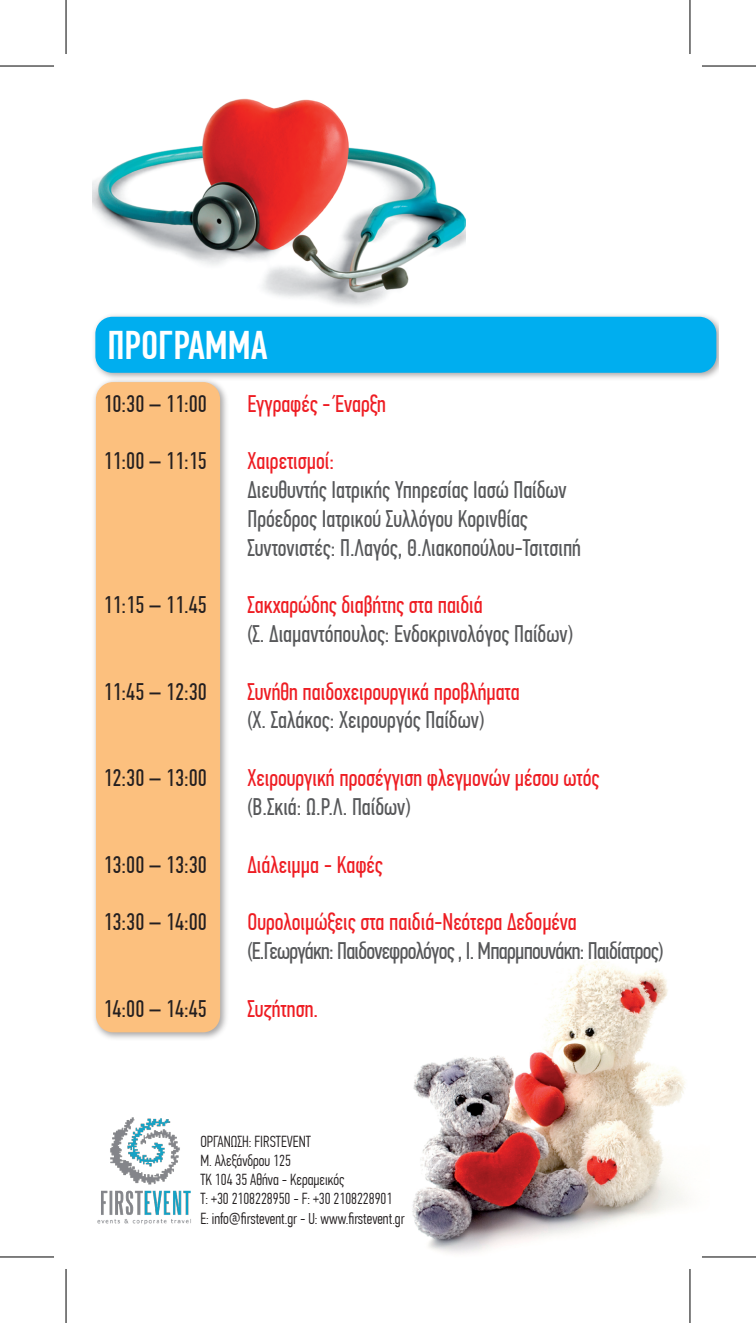
<style>
.page{position:relative;width:756px;height:1323px;background:#fff}
.page>*{position:absolute;margin:0;border:0;box-sizing:border-box;transform-origin:0 0}
.t1{font:500 40px "PF Din Text Comp Pro";color:#fff}
.t2{font:24px/28.8px "PF Din Text Comp Pro";color:#57585a}
.t3{font:24px "PF Din Text Comp Pro";color:#ee1d23}
.t4{font:24px "PF Din Text Comp Pro";color:#231f20}
.t5{font:24px "PF Din Text Comp Pro";letter-spacing:-.03em;color:#57585a}
.t6{font:300 16px/19.2px "PF Din Text Comp Pro";color:#231f20}
</style>
<div class="page">
<img style="left:412px;top:961px;width:274px;height:292px">
<img style="left:92px;top:98px;width:373px;height:208px">
<img style="left:94px;top:384px;width:133px;height:655px">
<div style="left:96px;top:382px;width:124px;height:650px;background:#fcc07e;border-radius:17px"></div>
<img style="left:94px;top:315px;width:624px;height:69px">
<div style="left:95px;top:317px;width:621px;height:56px;background:#00aeef;border-radius:17px"></div>
<img style="left:97px;top:1117px;width:94px;height:108px">
<hr style="left:0;top:66px;width:54px;height:1px;background:#000">
<hr style="left:702px;top:66px;width:54px;height:1px;background:#000">
<hr style="left:0;top:1256px;width:54px;height:1px;background:#000">
<hr style="left:702px;top:1256px;width:54px;height:1px;background:#000">
<hr style="left:66px;top:0;width:1px;height:54px;background:#000">
<hr style="left:66px;top:1269px;width:1px;height:54px;background:#000">
<hr style="left:689px;top:0;width:1px;height:54px;background:#000">
<hr style="left:689px;top:1269px;width:1px;height:54px;background:#000">
<h1 class="t1" style="left:107px;top:322px;width:162px">ΠΡΟΓΡΑΜΜΑ</h1>
<p class="t4" style="left:103px;top:390px;width:105px">10:30 – 11:00</p>
<p class="t3" style="left:247px;top:390px;width:140px">Εγγραφές - Έναρξη</p>
<p class="t4" style="left:103px;top:447px;width:105px">11:00 – 11:15</p>
<p class="t3" style="left:247px;top:447px;width:88px">Χαιρετισµοί:</p>
<p class="t2" style="left:247px;top:475px;width:335px">∆ιευθυντής Ιατρικής Υπηρεσίας Ιασώ Παίδων<br>Πρόεδρος Ιατρικού Συλλόγου Κορινθίας<br>Συντονιστές: Π.Λαγός, Θ.Λιακοπούλου-Τσιτσιπή</p>
<p class="t4" style="left:103px;top:591px;width:105px">11:15 – 11.45</p>
<p class="t3" style="left:247px;top:591px;width:237px">Σακχαρώδης διαβήτης στα παιδιά</p>
<p class="t2" style="left:247px;top:619px;width:326px">(Σ. ∆ιαµαντόπουλος: Ενδοκρινολόγος Παίδων)</p>
<p class="t4" style="left:103px;top:678px;width:105px">11:45 – 12:30</p>
<p class="t3" style="left:247px;top:678px;width:274px">Συνήθη παιδοχειρουργικά προβλήµατα</p>
<p class="t2" style="left:247px;top:706px;width:238px">(Χ. Σαλάκος: Χειρουργός Παίδων)</p>
<p class="t4" style="left:103px;top:764px;width:105px">12:30 – 13:00</p>
<p class="t3" style="left:247px;top:764px;width:353px">Χειρουργική προσέγγιση φλεγµονών µέσου ωτός</p>
<p class="t2" style="left:247px;top:792px;width:164px">(Β.Σκιά: Ω.Ρ.Λ. Παίδων)</p>
<p class="t4" style="left:103px;top:850px;width:105px">13:00 – 13:30</p>
<p class="t3" style="left:247px;top:850px;width:137px">∆ιάλειµµα - Καφές</p>
<p class="t4" style="left:103px;top:908px;width:105px">13:30 – 14:00</p>
<p class="t3" style="left:247px;top:908px;width:331px">Ουρολοιµώξεις στα παιδιά-Νεότερα ∆εδοµένα</p>
<p class="t5" style="left:247px;top:937px;width:417px">(Ε.Γεωργάκη: Παιδονεφρολόγος , Ι. Μπαρµπουνάκη: Παιδίατρος)</p>
<p class="t4" style="left:103px;top:994px;width:105px">14:00 – 14:45</p>
<p class="t3" style="left:247px;top:994px;width:72px">Συζήτηση.</p>
<p class="t6" style="left:200px;top:1131px;width:206px">ΟΡΓΑΝΩΣΗ: FIRSTEVENT<br>Μ. Αλεξάνδρου 125<br>ΤΚ 104 35 Αθήνα - Κεραµεικός<br>Τ: +30 2108228950 - F: +30 2108228901<br>E: info@firstevent.gr - U: www.firstevent.gr</p>
</div>
